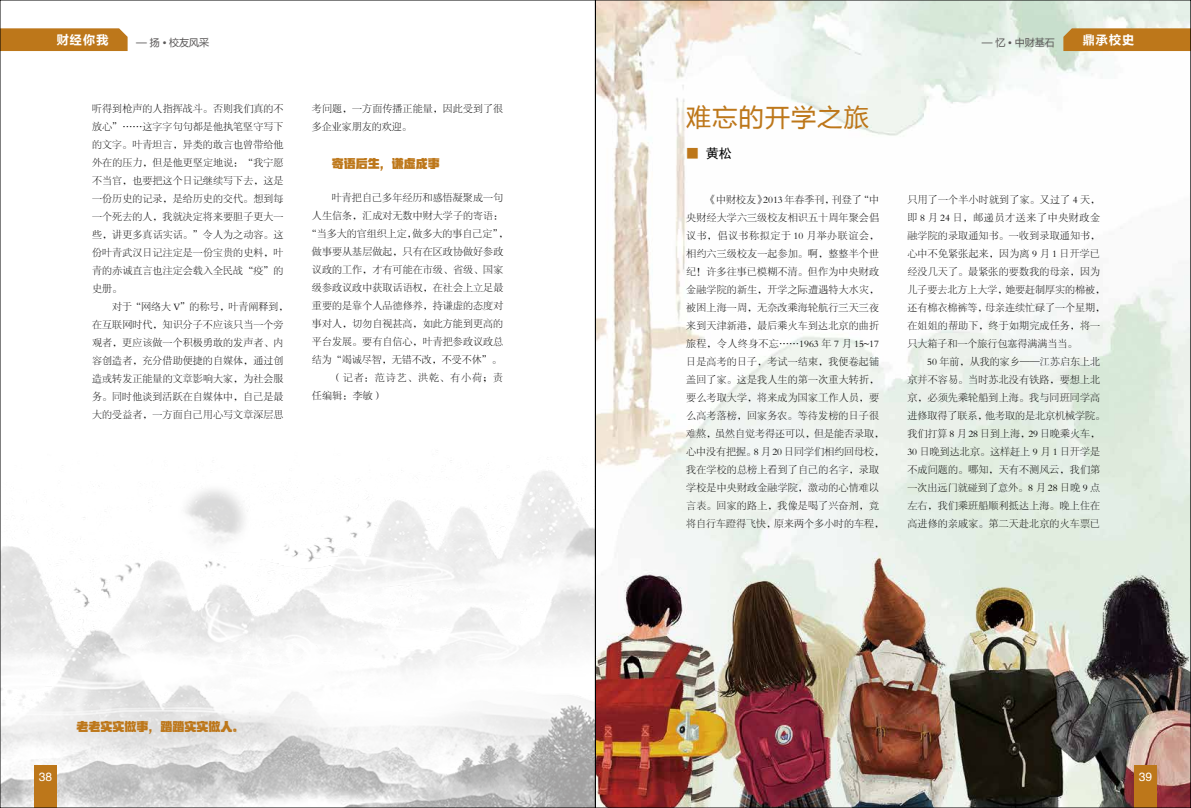
<style>
.page{position:relative;width:1191px;height:808px;background:#fff}
.page>*{position:absolute;margin:0;border:0;box-sizing:border-box;transform-origin:0 0}
.t1{font:25px "Microsoft Ya Hei";letter-spacing:.05em;color:#bd771a}
.t2{font:13px "Sim Hei";color:#000}
.t3{font:12px "HY Li Liang Hei J";color:#bd771a}
.t4{font:700 12px "Microsoft Ya Hei";letter-spacing:.1em;color:#fff}
.t5{font:12px "FZHTJW GB1 0";color:#fff}
.t6{font:10px/18px "FZSYJW GB1 0";letter-spacing:.01em;color:#000}
.t7{font:10px "FZSYJW GB1 0";letter-spacing:.095em;color:#000}
.t8{font:10px "Microsoft Ya Hei";color:#595757}
.s1{color:#bd771a}
</style>
<div class="page">
<img style="left:2px;top:460px;width:592px;height:346px">
<img style="left:597px;top:2px;width:592px;height:804px">
<div style="left:1063px;top:28px;width:126px;height:23px;background:#bd771a"></div>
<div style="left:2px;top:28px;width:126px;height:23px;background:#bd771a"></div>
<div style="left:34px;top:765px;width:23px;height:43px;background:#bd771a"></div>
<div style="left:1134px;top:765px;width:23px;height:43px;background:#bd771a"></div>
<p class="t4" style="left:57px;top:31px;width:53px">财经你我</p>
<p class="t8" style="left:136px;top:35px;width:75px">— 扬 • 校友风采</p>
<p class="t6" style="left:92px;top:100px;width:193px;text-align:justify">听得到枪声的人指挥战斗。否则我们真的不放心”……这字字句句都是他执笔坚守写下的文字。叶青坦言，异类的敢言也曾带给他外在的压力，但是他更坚定地说：“我宁愿不当官，也要把这个日记继续写下去，这是一份历史的记录，是给历史的交代。想到每一个死去的人，我就决定将来要胆子更大一些，讲更多真话实话。”令人为之动容。这份叶青武汉日记注定是一份宝贵的史料，叶青的赤诚直言也注定会载入全民战“疫”的史册。</p>
<p class="t6" style="left:92px;top:298px;width:198px;text-indent:20px">对于“网络大 V”的称号，叶青阐释到，在互联网时代，知识分子不应该只当一个旁观者，更应该做一个积极勇敢的发声者、内容创造者，充分借助便捷的自媒体，通过创造或转发正能量的文章影响大家，为社会服务。同时他谈到活跃在自媒体中，自己是最大的受益者，一方面自己用心写文章深层思</p>
<p class="t6" style="left:312px;top:100px;width:193px">考问题，一方面传播正能量，因此受到了很多企业家朋友的欢迎。</p>
<p class="t3" style="left:332px;top:156px;width:109px">寄语后生，谦虚成事</p>
<p class="t6" style="left:332px;top:189px;width:173px">叶青把自己多年经历和感悟凝聚成一句</p>
<p class="t6" style="left:312px;top:207px;width:193px">人生信条，汇成对无数中财大学子的寄语：</p>
<p class="t6" style="left:307px;top:225px;width:203px">“当多大的官组织上定，做多大的事自己定”，</p>
<p class="t6" style="left:312px;top:243px;width:193px">做事要从基层做起，只有在区政协做好参政</p>
<p class="t6" style="left:312px;top:261px;width:193px">议政的工作，才有可能在市级、省级、国家</p>
<p class="t6" style="left:312px;top:279px;width:193px">级参政议政中获取话语权，在社会上立足最</p>
<p class="t6" style="left:312px;top:297px;width:193px">重要的是靠个人品德修养，持谦虚的态度对</p>
<p class="t6" style="left:312px;top:315px;width:193px">事对人，切勿自视甚高，如此方能到更高的</p>
<p class="t6" style="left:312px;top:333px;width:193px">平台发展。要有自信心，叶青把参政议政总</p>
<p class="t6" style="left:312px;top:351px;width:191px">结为“竭诚尽智，无错不改，不受不休”。</p>
<p class="t7" style="left:332px;top:372px;width:173px">（记者：范诗艺、洪乾、有小荷；责</p>
<p class="t6" style="left:312px;top:387px;width:73px">任编辑：李敏）</p>
<p class="t3" style="left:77px;top:719px;width:169px">老老实实做事，踏踏实实做人。</p>
<h1 class="t1" style="left:686px;top:100px;width:184px">难忘的开学之旅</h1>
<h2 class="t2" style="left:686px;top:147px;width:47px"><span class="s1">■</span> 黄松</h2>
<p class="t8" style="left:981px;top:35px;width:75px">— 忆 • 中财基石</p>
<p class="t4" style="left:1082px;top:31px;width:53px">鼎承校史</p>
<p class="t6" style="left:686px;top:191px;width:199px;text-indent:20px">《中财校友》2013 年春季刊，刊登了“中央财经大学六三级校友相识五十周年聚会倡议书，倡议书称拟定于 10 月举办联谊会，相约六三级校友一起参加。啊，整整半个世纪！许多往事已模糊不清。但作为中央财政金融学院的新生，开学之际遭遇特大水灾，被困上海一周，无奈改乘海轮航行三天三夜来到天津新港，最后乘火车到达北京的曲折旅程，令人终身不忘……1963 年 7 月 15~17日是高考的日子，考试一结束，我便卷起铺盖回了家。这是我人生的第一次重大转折，要么考取大学，将来成为国家工作人员，要么高考落榜，回家务农。等待发榜的日子很难熬，虽然自觉考得还可以，但是能否录取，心中没有把握。8 月 20 日同学们相约回母校，我在学校的总榜上看到了自己的名字，录取学校是中央财政金融学院，激动的心情难以言表。回家的路上，我像是喝了兴奋剂，竟将自行车蹬得飞快，原来两个多小时的车程，</p>
<p class="t6" style="left:907px;top:191px;width:199px">只用了一个半小时就到了家。又过了 4 天，即 8 月 24 日，邮递员才送来了中央财政金融学院的录取通知书。一收到录取通知书，心中不免紧张起来，因为离 9 月 1 日开学已经没几天了。最紧张的要数我的母亲，因为儿子要去北方上大学，她要赶制厚实的棉被，还有棉衣棉裤等，母亲连续忙碌了一个星期，在姐姐的帮助下，终于如期完成任务，将一只大箱子和一个旅行包塞得满满当当。</p>
<p class="t6" style="left:907px;top:353px;width:199px;text-indent:20px">50 年前，从我的家乡——江苏启东上北京并不容易。当时苏北没有铁路，要想上北京，必须先乘轮船到上海。我与同班同学高进修取得了联系，他考取的是北京机械学院。我们打算 8 月 28 日到上海，29 日晚乘火车，<br>30 日晚到达北京。这样赶上 9 月 1 日开学是不成问题的。哪知，天有不测风云，我们第一次出远门就碰到了意外。8 月 28 日晚 9 点左右，我们乘班船顺利抵达上海。晚上住在高进修的亲戚家。第二天赴北京的火车票已</p>
<p class="t5" style="left:39px;top:771px;width:15px">38</p>
<p class="t5" style="left:1139px;top:771px;width:15px">39</p>
</div>
